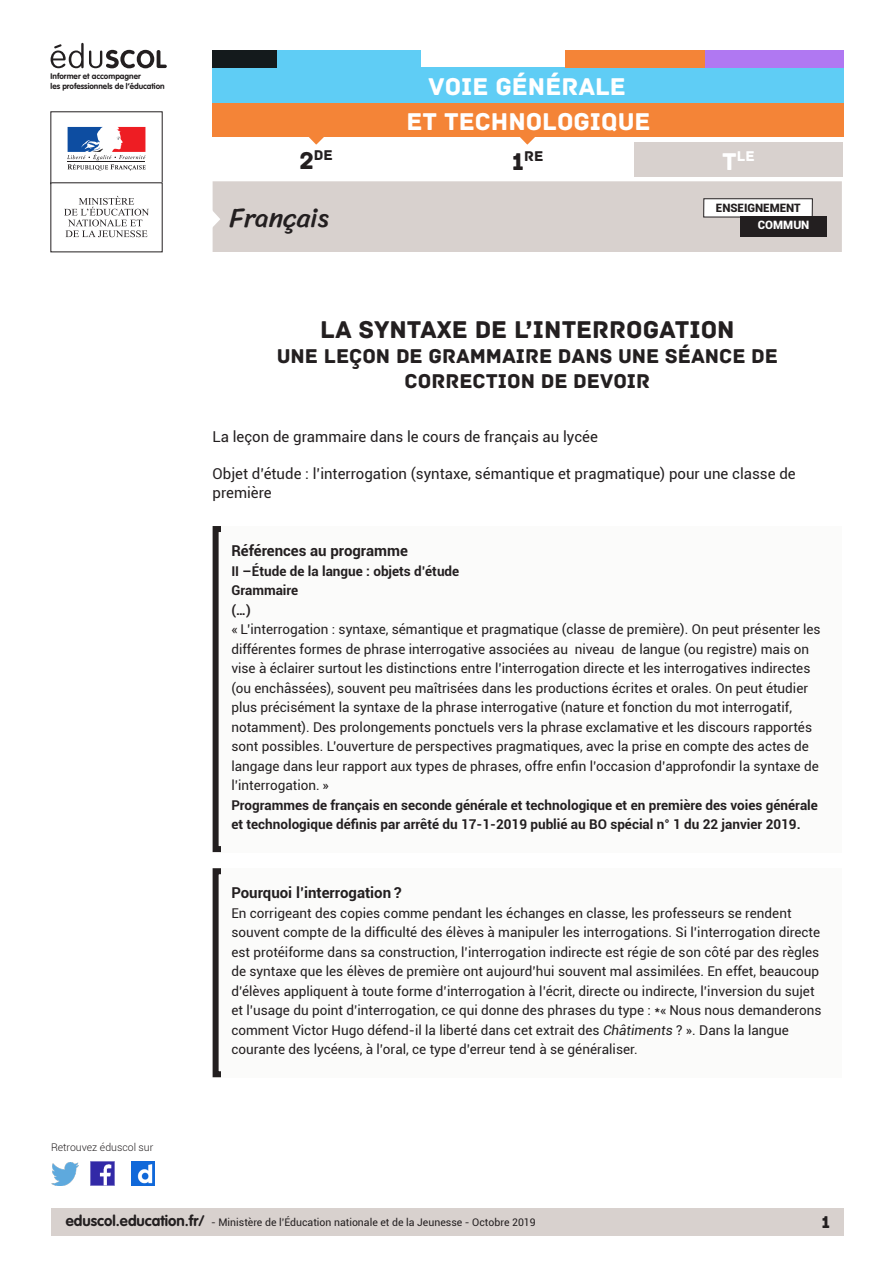
<style>
.page{position:relative;width:893px;height:1263px;background:#fff}
.page>*{position:absolute;margin:0;border:0;box-sizing:border-box;transform-origin:0 0}
.t1{font:27px "Sriracha";color:#231f20}
.t2{font:25.5px "Archive";color:#fff}
._01_titre_doc{font:25.5px "Archive";color:#231f20}
._01_titre_doc-2{font:21px/25.2px "Archive";color:#231f20;text-align:center}
.t3{font:18px "Archive";color:#231f20}
.Texte_courant{font:15px/19.5px "Roboto";color:#231f20}
._08_Titre_encadré{font:700 15px "Roboto";color:#231f20}
.t4{font:14.85px "Archive";color:#231f20}
.t5{font:14.85px "Archive";color:#fff}
._08_txt_encadré{font:13.5px/19.5px "Roboto";color:#231f20}
._08_txt_encadré-2{font:700 13.5px/19.5px "Roboto";color:#231f20}
.t6{font:900 11.55px "Roboto";color:#231f20}
.t7{font:900 11.55px "Roboto";color:#fff}
.t8{font:10.5px "Roboto";color:#231f20}
.t9{font:300 10.5px "Roboto";color:#231f20}
.t10{font:700 8.1px/9.8px "VAG Rounded Std";color:#231f20}
.s1{font-size:25.5px}
.s2{font-style:italic}
.s3{font-family:"VAG Rounded Std";font-weight:700;font-size:15px}
</style>
<div class="page">
<div style="left:51px;top:1209px;width:792px;height:27px;background:#d8d1ce"></div>
<img style="left:91px;top:1162px;width:23px;height:23px">
<img style="left:51px;top:1163px;width:28px;height:22px">
<img style="left:132px;top:1162px;width:22px;height:23px">
<svg style="left:520px;top:137px;width:15px;height:8px"></svg>
<div style="left:634px;top:143px;width:209px;height:34px;background:#d8d1ce"></div>
<svg style="left:309px;top:137px;width:15px;height:8px"></svg>
<div style="left:213px;top:68px;width:630px;height:69px;background:#5fcdf5"></div>
<div style="left:277px;top:50px;width:143px;height:18px;background:#5fcdf5"></div>
<div style="left:213px;top:50px;width:64px;height:18px;background:#141a1c"></div>
<div style="left:704px;top:50px;width:139px;height:18px;background:#b078f2"></div>
<div style="left:565px;top:50px;width:140px;height:18px;background:#f48437"></div>
<svg style="left:212px;top:181px;width:630px;height:71px;background:#d8d1cf"></svg>
<div style="left:740px;top:217px;width:87px;height:20px;background:#231f20"></div>
<svg style="left:67px;top:127px;width:79px;height:44px"></svg>
<hr style="left:67px;top:161px;width:78px;height:1px;background:#231f20">
<svg style="left:64px;top:196px;width:85px;height:41px"></svg>
<svg style="left:51px;top:43px;width:116px;height:25px"></svg>
<div style="left:213px;top:103px;width:631px;height:34px;background:#f48437"></div>
<div style="left:213px;top:526px;width:629px;height:326px;background:#fbfbfa"></div>
<div style="left:213px;top:868px;width:629px;height:209px;background:#fbfbfa"></div>
<p class="t10" style="left:51px;top:71px;width:116px">Informer et accompagner<br>les professionnels de l’éducation</p>
<p class="t9" style="left:51px;top:1140px;width:104px">Retrouvez éduscol sur</p>
<h2 class="t2" style="left:429px;top:71px;width:199px">VOIE GÉNÉRALE</h2>
<h2 class="t2" style="left:407px;top:106px;width:245px">ET TECHNOLOGIQUE</h2>
<p class="t4" style="left:300px;top:147px;width:35px"><span class="s1">2</span>DE</p>
<p class="t4" style="left:512px;top:148px;width:33px"><span class="s1">1</span>RE</p>
<p class="t5" style="left:722px;top:148px;width:34px"><span class="s1">T</span>LE</p>
<h1 class="t1" style="left:229px;top:202px;width:101px">Français</h1>
<p class="t6" style="left:716px;top:199px;width:86px">ENSEIGNEMENT</p>
<p class="t7" style="left:758px;top:217px;width:53px">COMMUN</p>
<p class="_01_titre_doc" style="left:320px;top:315px;width:416px">LA SYNTAXE DE L’INTERROGATION</p>
<p class="_01_titre_doc-2" style="left:277px;top:344px;width:503px">UNE LEÇON DE GRAMMAIRE DANS UNE SÉANCE DE<br>CORRECTION DE DEVOIR</p>
<p class="Texte_courant" style="left:213px;top:426px;width:387px">La leçon de grammaire dans le cours de français au lycée</p>
<p class="Texte_courant" style="left:213px;top:463px;width:585px">Objet d’étude : l’interrogation (syntaxe, sémantique et pragmatique) pour une classe de première</p>
<p class="_08_Titre_encadré" style="left:231px;top:540px;width:178px">Références au programme</p>
<p class="_08_txt_encadré-2" style="left:231px;top:560px;width:229px">II –Étude de la langue : objets d’étude</p>
<p class="_08_txt_encadré-2" style="left:231px;top:580px;width:68px">Grammaire</p>
<p class="_08_txt_encadré-2" style="left:231px;top:599px;width:21px">(…)</p>
<p class="_08_txt_encadré" style="left:231px;top:619px;width:591px">« L’interrogation : syntaxe, sémantique et pragmatique (classe de première). On peut présenter les différentes formes de phrase interrogative associées au niveau de langue (ou registre) mais on vise à éclairer surtout les distinctions entre l’interrogation directe et les interrogatives indirectes (ou enchâssées), souvent peu maîtrisées dans les productions écrites et orales. On peut étudier plus précisément la syntaxe de la phrase interrogative (nature et fonction du mot interrogatif, notamment). Des prolongements ponctuels vers la phrase exclamative et les discours rapportés sont possibles. L’ouverture de perspectives pragmatiques, avec la prise en compte des actes de langage dans leur rapport aux types de phrases, offre enfin l’occasion d’approfondir la syntaxe de l’interrogation. »</p>
<p class="_08_txt_encadré-2" style="left:231px;top:794px;width:588px">Programmes de français en seconde générale et technologique et en première des voies générale et technologique définis par arrêté du 17-1-2019 publié au BO spécial n° 1 du 22 janvier 2019.</p>
<p class="_08_Titre_encadré" style="left:231px;top:882px;width:172px">Pourquoi l’interrogation ?</p>
<p class="_08_txt_encadré" style="left:231px;top:903px;width:592px">En corrigeant des copies comme pendant les échanges en classe, les professeurs se rendent souvent compte de la difficulté des élèves à manipuler les interrogations. Si l’interrogation directe est protéiforme dans sa construction, l’interrogation indirecte est régie de son côté par des règles de syntaxe que les élèves de première ont aujourd’hui souvent mal assimilées. En effet, beaucoup d’élèves appliquent à toute forme d’interrogation à l’écrit, directe ou indirecte, l’inversion du sujet et l’usage du point d’interrogation, ce qui donne des phrases du type : *« Nous nous demanderons comment Victor Hugo défend-il la liberté dans cet extrait des <span class="s2">Châtiments</span> ? ». Dans la langue courante des lycéens, à l’oral, ce type d’erreur tend à se généraliser.</p>
<p class="t8" style="left:66px;top:1215px;width:471px"><span class="s3">eduscol.education.fr/</span> - Ministère de l’Éducation nationale et de la Jeunesse - Octobre 2019</p>
<h3 class="t3" style="left:821px;top:1211px;width:10px">1</h3>
</div>
